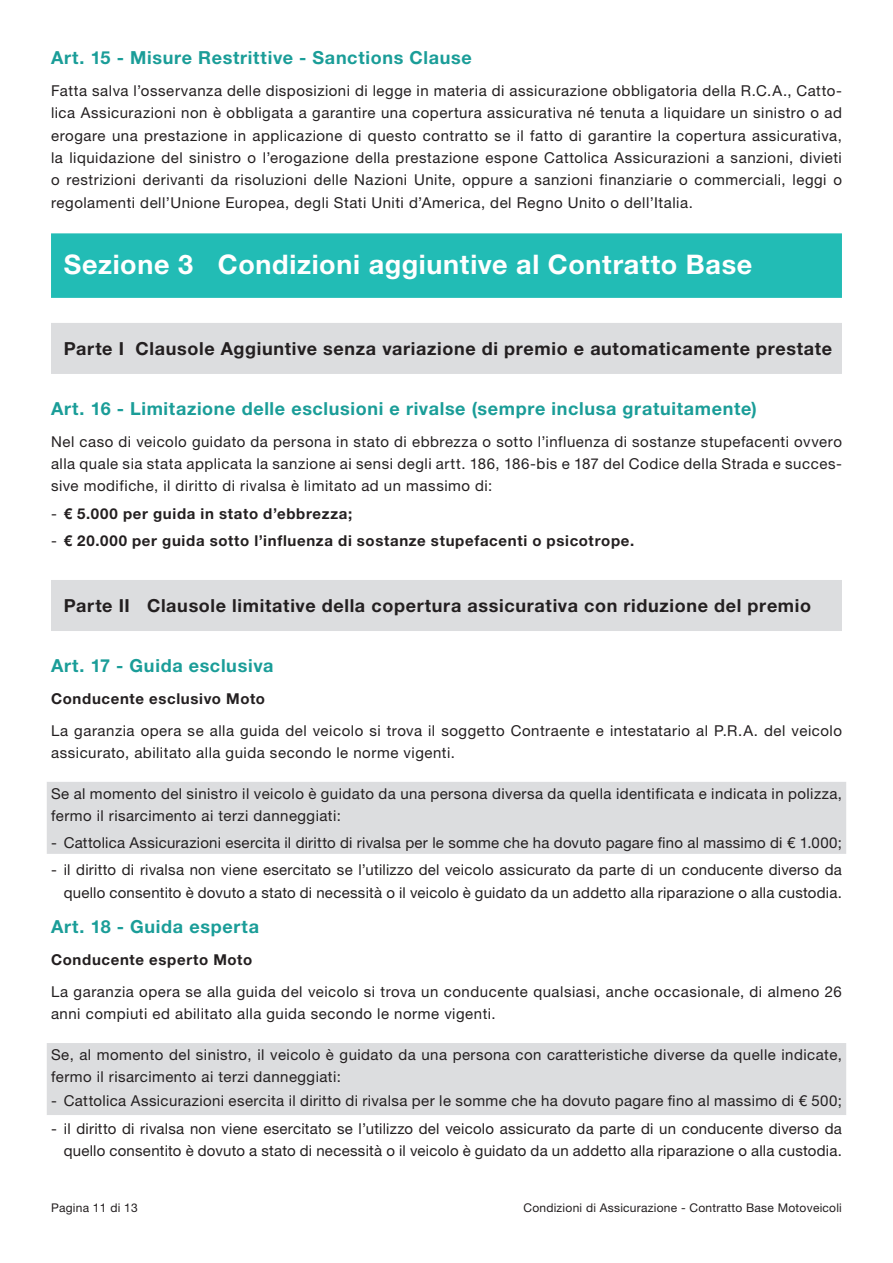
<style>
.page{position:relative;width:893px;height:1263px;background:#fff}
.page>*{position:absolute;margin:0;border:0;box-sizing:border-box;transform-origin:0 0}
.Titolo_Sezione_Rosso{font:700 27px "Helvetica Neue LT Std";letter-spacing:.025em;color:#fff}
.Titolo_Paragrafo{font:700 18px "Helvetica Neue LT Std";letter-spacing:.035em;color:#1a9d98}
.Titolo_sezione_grigi{font:700 18px "Helvetica Neue LT Std";letter-spacing:.035em;color:#231f20}
.Testi_primo_paragraf{font:15px/22.4px "Helvetica Neue LT Std";letter-spacing:.035em;color:#231f20;text-align:justify}
.Elenco_Puntato{font:15px/22.4px "Helvetica Neue LT Std";letter-spacing:.015em;color:#231f20;text-align:right}
.Testo_fondo_grigio{font:15px/22.4px "Helvetica Neue LT Std";letter-spacing:.03em;color:#231f20}
.Elenco_Puntato-2{font:700 15px "Helvetica Neue LT Std";letter-spacing:.045em;color:#231f20}
.Titoletto_nero{font:700 15px "Helvetica Neue LT Std";letter-spacing:.045em;color:#231f20}
.t1{font:12px "Helvetica Neue LT Std";letter-spacing:.02em;color:#231f20}
.s1{font-weight:400}
</style>
<div class="page">
<div style="left:51px;top:233px;width:791px;height:65px;background:#22bcb5"></div>
<div style="left:51px;top:323px;width:791px;height:51px;background:#dcdddf"></div>
<div style="left:51px;top:580px;width:791px;height:51px;background:#dcdddf"></div>
<div style="left:47px;top:782px;width:799px;height:72px;background:#dcdddf"></div>
<div style="left:47px;top:1043px;width:799px;height:72px;background:#dcdddf"></div>
<p class="Titolo_Paragrafo" style="left:51px;top:46px;width:422px">Art. 15 - Misure Restrittive - Sanctions Clause</p>
<p class="Testi_primo_paragraf" style="left:51px;top:79px;width:792px">Fatta salva l’osservanza delle disposizioni di legge in materia di assicurazione obbligatoria della R.C.A., Catto&shy;lica Assicurazioni non è obbligata a garantire una copertura assicurativa né tenuta a liquidare un sinistro o ad erogare una prestazione in applicazione di questo contratto se il fatto di garantire la copertura assicurativa, la liquidazione del sinistro o l’erogazione della prestazione espone Cattolica Assicurazioni a sanzioni, divieti o restrizioni derivanti da risoluzioni delle Nazioni Unite, oppure a sanzioni finanziarie o commerciali, leggi o regolamenti dell’Unione Europea, degli Stati Uniti d’America, del Regno Unito o dell’Italia.</p>
<p class="Titolo_Sezione_Rosso" style="left:64px;top:247px;width:690px">Sezione 3 Condizioni aggiuntive al Contratto Base</p>
<p class="Titolo_sezione_grigi" style="left:64px;top:337px;width:770px">Parte I Clausole Aggiuntive senza variazione di premio e automaticamente prestate</p>
<p class="Titolo_Paragrafo" style="left:51px;top:397px;width:707px">Art. 16 - Limitazione delle esclusioni e rivalse (sempre inclusa gratuitamente)</p>
<p class="Testi_primo_paragraf" style="left:51px;top:430px;width:792px">Nel caso di veicolo guidato da persona in stato di ebbrezza o sotto l’influenza di sostanze stupefacenti ovvero alla quale sia stata applicata la sanzione ai sensi degli artt. 186, 186-bis e 187 del Codice della Strada e succes&shy;sive modifiche, il diritto di rivalsa è limitato ad un massimo di:</p>
<p class="Elenco_Puntato-2" style="left:51px;top:504px;width:303px"><span class="s1">-</span> € 5.000 per guida in stato d’ebbrezza;</p>
<p class="Elenco_Puntato-2" style="left:51px;top:531px;width:585px"><span class="s1">-</span> € 20.000 per guida sotto l’influenza di sostanze stupefacenti o psicotrope.</p>
<p class="Titolo_sezione_grigi" style="left:64px;top:594px;width:749px">Parte II Clausole limitative della copertura assicurativa con riduzione del premio</p>
<p class="Titolo_Paragrafo" style="left:51px;top:654px;width:224px">Art. 17 - Guida esclusiva</p>
<p class="Titoletto_nero" style="left:51px;top:689px;width:216px">Conducente esclusivo Moto</p>
<p class="Testi_primo_paragraf" style="left:51px;top:719px;width:792px">La garanzia opera se alla guida del veicolo si trova il soggetto Contraente e intestatario al P.R.A. del veicolo assicurato, abilitato alla guida secondo le norme vigenti.</p>
<p class="Testo_fondo_grigio" style="left:51px;top:782px;width:792px">Se al momento del sinistro il veicolo è guidato da una persona diversa da quella identificata e indicata in polizza, fermo il risarcimento ai terzi danneggiati:</p>
<p class="Elenco_Puntato" style="left:51px;top:831px;width:792px">- Cattolica Assicurazioni esercita il diritto di rivalsa per le somme che ha dovuto pagare fino al massimo di € 1.000;</p>
<p class="Elenco_Puntato" style="left:51px;top:859px;width:792px">- il diritto di rivalsa non viene esercitato se l’utilizzo del veicolo assicurato da parte di un conducente diverso da quello consentito è dovuto a stato di necessità o il veicolo è guidato da un addetto alla riparazione o alla custodia.</p>
<p class="Titolo_Paragrafo" style="left:51px;top:915px;width:209px">Art. 18 - Guida esperta</p>
<p class="Titoletto_nero" style="left:51px;top:950px;width:203px">Conducente esperto Moto</p>
<p class="Testi_primo_paragraf" style="left:51px;top:980px;width:792px">La garanzia opera se alla guida del veicolo si trova un conducente qualsiasi, anche occasionale, di almeno 26 anni compiuti ed abilitato alla guida secondo le norme vigenti.</p>
<p class="Testo_fondo_grigio" style="left:51px;top:1043px;width:792px">Se, al momento del sinistro, il veicolo è guidato da una persona con caratteristiche diverse da quelle indicate, fermo il risarcimento ai terzi danneggiati:</p>
<p class="Elenco_Puntato" style="left:51px;top:1090px;width:792px">- Cattolica Assicurazioni esercita il diritto di rivalsa per le somme che ha dovuto pagare fino al massimo di € 500;</p>
<p class="Elenco_Puntato" style="left:51px;top:1117px;width:792px">- il diritto di rivalsa non viene esercitato se l’utilizzo del veicolo assicurato da parte di un conducente diverso da quello consentito è dovuto a stato di necessità o il veicolo è guidato da un addetto alla riparazione o alla custodia.</p>
<p class="t1" style="left:51px;top:1200px;width:88px">Pagina 11 di 13</p>
<p class="t1" style="left:523px;top:1200px;width:320px">Condizioni di Assicurazione - Contratto Base Motoveicoli</p>
</div>
